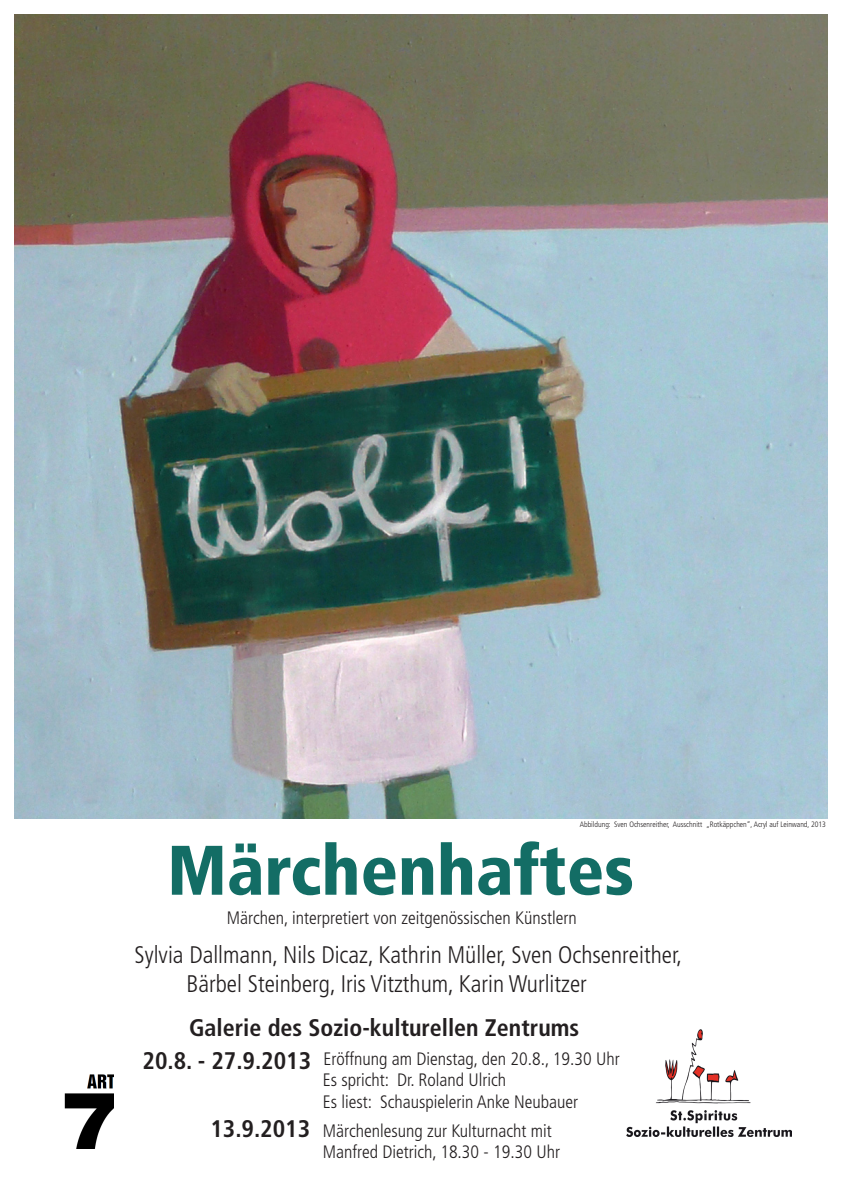
<style>
.page{position:relative;width:842px;height:1191px;background:#fff}
.page>*{position:absolute;margin:0;border:0;box-sizing:border-box;transform-origin:0 0}
.t1{font:900 condensed 70px "Frutiger";color:#136d65}
.t2{font:300 condensed 24px/28.8px "Frutiger";color:#231f20}
.t3{font:700 condensed 24px "Frutiger";color:#231f20}
.t4{font:300 condensed 18px/21.6px "Frutiger";color:#231f20}
.t5{font:300 condensed 7.8px "Frutiger";color:#231f20}
.s1{font-weight:700;font-size:24px}
</style>
<div class="page">
<img style="left:627px;top:1029px;width:165px;height:107px">
<img style="left:14px;top:14px;width:814px;height:804px">
<img style="left:64px;top:1075px;width:49px;height:73px">
<p class="t5" style="left:580px;top:819px;width:248px">Abbildung: Sven Ochsenreither, Ausschnitt „Rotkäppchen“, Acryl auf Leinwand, 2013</p>
<h1 class="t1" style="left:167px;top:828px;width:468px">Märchenhaftes</h1>
<p class="t4" style="left:227px;top:907px;width:352px">Märchen, interpretiert von zeitgenössischen Künstlern</p>
<h2 class="t2" style="left:186px;top:940px;width:497px;text-indent:-52px">Sylvia Dallmann, Nils Dicaz, Kathrin Müller, Sven Ochsenreither,<br>Bärbel Steinberg, Iris Vitzthum, Karin Wurlitzer</h2>
<h2 class="t3" style="left:189px;top:1013px;width:392px">Galerie des Sozio-kulturellen Zentrums</h2>
<p class="t4" style="left:323px;top:1048px;width:299px">Eröffnung am Dienstag, den 20.8., 19.30 Uhr<br>Es spricht: Dr. Roland Ulrich<br>Es liest: Schauspielerin Anke Neubauer</p>
<p class="t4" style="left:323px;top:1120px;width:239px;text-indent:-112px"><span class="s1">13.9.2013</span> Märchenlesung zur Kulturnacht mit<br>Manfred Dietrich, 18.30 - 19.30 Uhr</p>
<h2 class="t3" style="left:143px;top:1046px;width:170px">20.8. - 27.9.2013</h2>
</div>
